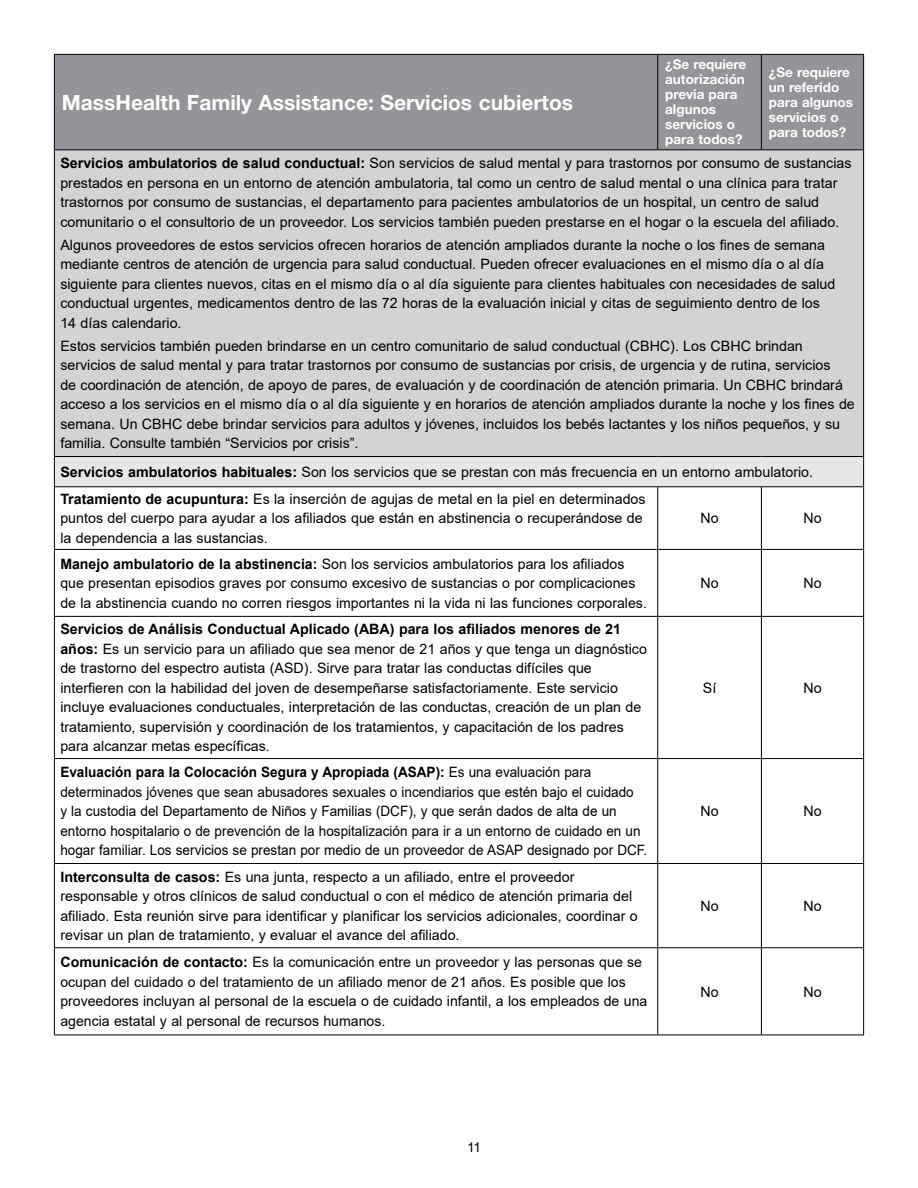
<style>
.page{position:relative;width:918px;height:1188px;background:#fff}
.page>*{position:absolute;margin:0;border:0;box-sizing:border-box;transform-origin:0 0}
.t1{font:700 21px "Helvetica Neue";color:#fff}
.t2{font:14.25px/19.5px "Arial";color:#000}
.t3{font:14.25px/19.5px "Arial";color:#000;scale:.95 1}
.t4{font:700 13.5px/15px "Helvetica Neue";color:#fff}
.t5{font:13.5px "Arial";color:#000}
.s1{font-weight:700}
</style>
<div class="page">
<div style="left:55px;top:55px;width:808px;height:94px;background:#939598"></div>
<div style="left:54px;top:150px;width:810px;height:307px;background:#d1d3d4"></div>
<div style="left:54px;top:457px;width:810px;height:30px;background:#e6e7e8"></div>
<svg style="left:55px;top:487px;width:808px;height:548px"></svg>
<hr style="left:54px;top:54px;width:604px;height:1px;background:#000">
<hr style="left:54px;top:55px;width:1px;height:94px;background:#000">
<hr style="left:658px;top:54px;width:103px;height:1px;background:#000">
<hr style="left:657px;top:55px;width:1px;height:94px;background:#000">
<hr style="left:761px;top:54px;width:103px;height:1px;background:#000">
<hr style="left:761px;top:55px;width:1px;height:94px;background:#000">
<hr style="left:863px;top:55px;width:1px;height:94px;background:#000">
<hr style="left:54px;top:149px;width:604px;height:1px;background:#000">
<hr style="left:54px;top:150px;width:1px;height:306px;background:#000">
<hr style="left:658px;top:149px;width:103px;height:1px;background:#000">
<hr style="left:761px;top:149px;width:103px;height:1px;background:#000">
<hr style="left:863px;top:150px;width:1px;height:306px;background:#000">
<hr style="left:54px;top:456px;width:604px;height:1px;background:#000">
<svg style="left:54px;top:457px;width:1px;height:29px"></svg>
<hr style="left:658px;top:456px;width:103px;height:1px;background:#000">
<hr style="left:761px;top:456px;width:103px;height:1px;background:#000">
<svg style="left:863px;top:457px;width:1px;height:29px"></svg>
<hr style="left:54px;top:486px;width:604px;height:1px;background:#000">
<hr style="left:54px;top:487px;width:1px;height:62px;background:#000">
<hr style="left:658px;top:486px;width:103px;height:1px;background:#000">
<hr style="left:657px;top:487px;width:1px;height:62px;background:#000">
<hr style="left:761px;top:486px;width:103px;height:1px;background:#000">
<hr style="left:761px;top:487px;width:1px;height:62px;background:#000">
<hr style="left:863px;top:487px;width:1px;height:62px;background:#000">
<hr style="left:54px;top:549px;width:604px;height:1px;background:#000">
<hr style="left:54px;top:550px;width:1px;height:66px;background:#000">
<hr style="left:658px;top:549px;width:103px;height:1px;background:#000">
<hr style="left:657px;top:550px;width:1px;height:66px;background:#000">
<hr style="left:761px;top:549px;width:103px;height:1px;background:#000">
<hr style="left:761px;top:550px;width:1px;height:66px;background:#000">
<hr style="left:863px;top:550px;width:1px;height:66px;background:#000">
<hr style="left:54px;top:616px;width:604px;height:1px;background:#000">
<hr style="left:54px;top:617px;width:1px;height:141px;background:#000">
<hr style="left:658px;top:616px;width:103px;height:1px;background:#000">
<hr style="left:657px;top:617px;width:1px;height:141px;background:#000">
<hr style="left:761px;top:616px;width:103px;height:1px;background:#000">
<hr style="left:761px;top:617px;width:1px;height:141px;background:#000">
<hr style="left:863px;top:617px;width:1px;height:141px;background:#000">
<hr style="left:54px;top:758px;width:604px;height:1px;background:#000">
<hr style="left:54px;top:759px;width:1px;height:104px;background:#000">
<hr style="left:658px;top:758px;width:103px;height:1px;background:#000">
<hr style="left:657px;top:759px;width:1px;height:104px;background:#000">
<hr style="left:761px;top:758px;width:103px;height:1px;background:#000">
<hr style="left:761px;top:759px;width:1px;height:104px;background:#000">
<hr style="left:863px;top:759px;width:1px;height:104px;background:#000">
<hr style="left:54px;top:863px;width:604px;height:1px;background:#000">
<hr style="left:54px;top:864px;width:1px;height:83px;background:#000">
<hr style="left:658px;top:863px;width:103px;height:1px;background:#000">
<hr style="left:657px;top:864px;width:1px;height:83px;background:#000">
<hr style="left:761px;top:863px;width:103px;height:1px;background:#000">
<hr style="left:761px;top:864px;width:1px;height:83px;background:#000">
<hr style="left:863px;top:864px;width:1px;height:83px;background:#000">
<hr style="left:54px;top:947px;width:604px;height:1px;background:#000">
<hr style="left:54px;top:948px;width:1px;height:87px;background:#000">
<hr style="left:658px;top:947px;width:103px;height:1px;background:#000">
<hr style="left:657px;top:948px;width:1px;height:87px;background:#000">
<hr style="left:761px;top:947px;width:103px;height:1px;background:#000">
<hr style="left:761px;top:948px;width:1px;height:87px;background:#000">
<hr style="left:863px;top:948px;width:1px;height:87px;background:#000">
<hr style="left:54px;top:1035px;width:604px;height:1px;background:#000">
<hr style="left:658px;top:1035px;width:103px;height:1px;background:#000">
<hr style="left:761px;top:1035px;width:103px;height:1px;background:#000">
<p class="t4" style="left:665px;top:57px;width:83px">¿Se requiere autorización previa para algunos servicios o para todos?</p>
<p class="t4" style="left:769px;top:65px;width:86px">¿Se requiere un referido para algunos servicios o para todos?</p>
<p class="t2" style="left:60px;top:154px;width:793px"><span class="s1">Servicios ambulatorios de salud conductual:</span> Son servicios de salud mental y para trastornos por consumo de sustancias prestados en persona en un entorno de atención ambulatoria, tal como un centro de salud mental o una clínica para tratar trastornos por consumo de sustancias, el departamento para pacientes ambulatorios de un hospital, un centro de salud comunitario o el consultorio de un proveedor. Los servicios también pueden prestarse en el hogar o la escuela del afiliado.</p>
<p class="t2" style="left:60px;top:235px;width:777px">Algunos proveedores de estos servicios ofrecen horarios de atención ampliados durante la noche o los fines de semana mediante centros de atención de urgencia para salud conductual. Pueden ofrecer evaluaciones en el mismo día o al día siguiente para clientes nuevos, citas en el mismo día o al día siguiente para clientes habituales con necesidades de salud conductual urgentes, medicamentos dentro de las 72 horas de la evaluación inicial y citas de seguimiento dentro de los 14 días calendario.</p>
<p class="t2" style="left:60px;top:336px;width:796px">Estos servicios también pueden brindarse en un centro comunitario de salud conductual (CBHC). Los CBHC brindan servicios de salud mental y para tratar trastornos por consumo de sustancias por crisis, de urgencia y de rutina, servicios<br>de coordinación de atención, de apoyo de pares, de evaluación y de coordinación de atención primaria. Un CBHC brindará acceso a los servicios en el mismo día o al día siguiente y en horarios de atención ampliados durante la noche y los fines de semana. Un CBHC debe brindar servicios para adultos y jóvenes, incluidos los bebés lactantes y los niños pequeños, y su familia. Consulte también “Servicios por crisis”.</p>
<p class="t2" style="left:60px;top:458px;width:754px;line-height:27px"><span class="s1">Servicios ambulatorios habituales:</span> Son los servicios que se prestan con más frecuencia en un entorno ambulatorio.<br><span class="s1">Tratamiento de acupuntura:</span> Es la inserción de agujas de metal en la piel en determinados</p>
<p class="t2" style="left:60px;top:508px;width:584px">puntos del cuerpo para ayudar a los afiliados que están en abstinencia o recuperándose de la dependencia a las sustancias.</p>
<p class="t2" style="left:700px;top:508px;width:20px">No</p>
<p class="t2" style="left:803px;top:508px;width:20px">No</p>
<p class="t2" style="left:60px;top:554px;width:588px"><span class="s1">Manejo ambulatorio de la abstinencia:</span> Son los servicios ambulatorios para los afiliados que presentan episodios graves por consumo excesivo de sustancias o por complicaciones de la abstinencia cuando no corren riesgos importantes ni la vida ni las funciones corporales.</p>
<h1 class="t1" style="left:62px;top:86px;width:513px">MassHealth Family Assistance: Servicios cubiertos</h1>
<p class="t2" style="left:700px;top:573px;width:20px">No</p>
<p class="t2" style="left:803px;top:573px;width:20px">No</p>
<p class="t2" style="left:60px;top:619px;width:588px"><span class="s1">Servicios de Análisis Conductual Aplicado (ABA) para los afiliados menores de 21 años:</span> Es un servicio para un afiliado que sea menor de 21 años y que tenga un diagnóstico de trastorno del espectro autista (ASD). Sirve para tratar las conductas difíciles que interfieren con la habilidad del joven de desempeñarse satisfactoriamente. Este servicio incluye evaluaciones conductuales, interpretación de las conductas, creación de un plan de tratamiento, supervisión y coordinación de los tratamientos, y capacitación de los padres para alcanzar metas específicas.</p>
<p class="t3" style="left:60px;top:762px;width:619px"><span class="s1">Evaluación para la Colocación Segura y Apropiada (ASAP):</span> Es una evaluación para determinados jóvenes que sean abusadores sexuales o incendiarios que estén bajo el cuidado<br>y la custodia del Departamento de Niños y Familias (DCF), y que serán dados de alta de un entorno hospitalario o de prevención de la hospitalización para ir a un entorno de cuidado en un hogar familiar. Los servicios se prestan por medio de un proveedor de ASAP designado por DCF.</p>
<p class="t2" style="left:60px;top:867px;width:579px"><span class="s1">Interconsulta de casos:</span> Es una junta, respecto a un afiliado, entre el proveedor responsable y otros clínicos de salud conductual o con el médico de atención primaria del afiliado. Esta reunión sirve para identificar y planificar los servicios adicionales, coordinar o revisar un plan de tratamiento, y evaluar el avance del afiliado.</p>
<p class="t2" style="left:60px;top:952px;width:588px"><span class="s1">Comunicación de contacto:</span> Es la comunicación entre un proveedor y las personas que se ocupan del cuidado o del tratamiento de un afiliado menor de 21 años. Es posible que los proveedores incluyan al personal de la escuela o de cuidado infantil, a los empleados de una agencia estatal y al personal de recursos humanos.</p>
<p class="t5" style="left:467px;top:1138px;width:16px">11</p>
<p class="t2" style="left:703px;top:678px;width:15px">Sí</p>
<p class="t2" style="left:803px;top:678px;width:20px">No</p>
<p class="t2" style="left:700px;top:801px;width:20px">No</p>
<p class="t2" style="left:803px;top:801px;width:20px">No</p>
<p class="t2" style="left:700px;top:896px;width:20px">No</p>
<p class="t2" style="left:803px;top:896px;width:20px">No</p>
<p class="t2" style="left:700px;top:982px;width:20px">No</p>
<p class="t2" style="left:803px;top:982px;width:20px">No</p>
</div>
